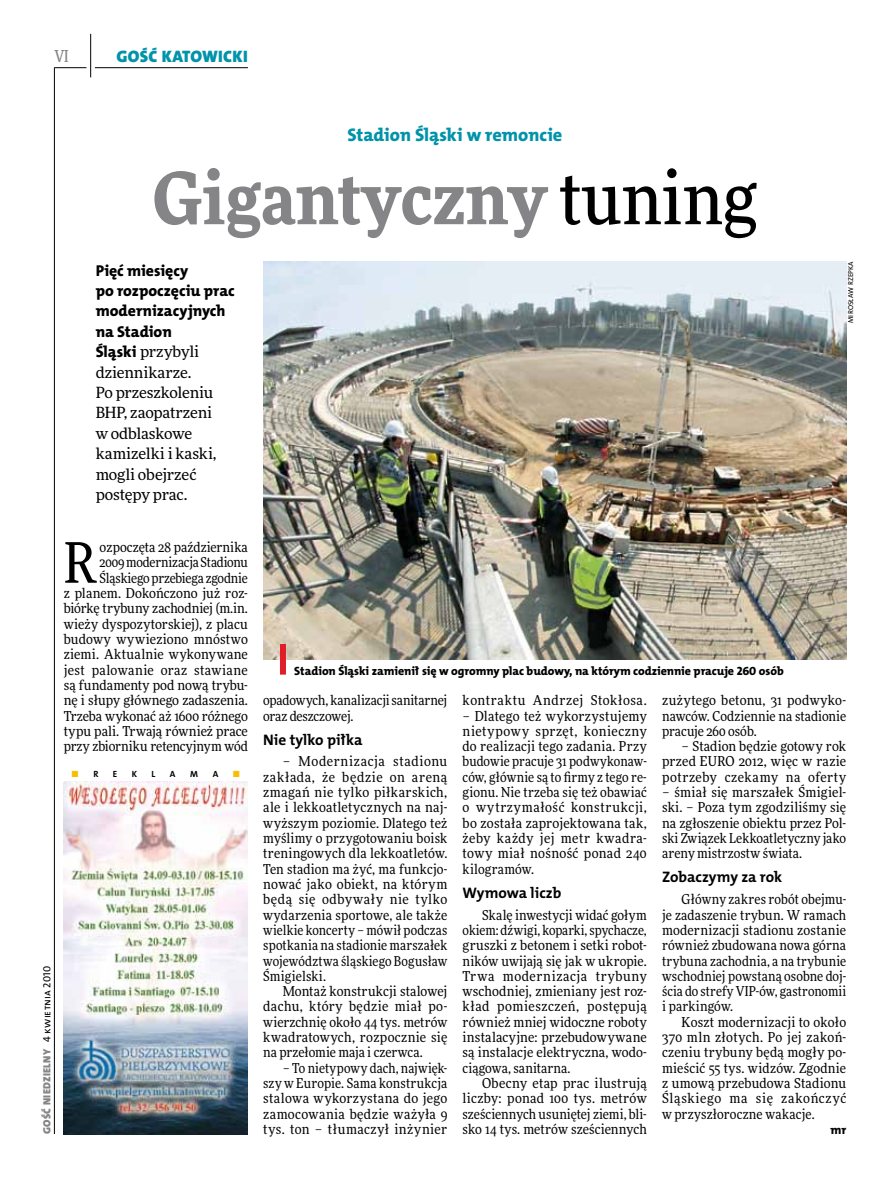
<style>
.page{position:relative;width:893px;height:1191px;background:#fff}
.page>*{position:absolute;margin:0;border:0;box-sizing:border-box;transform-origin:0 0}
.t1{font:900 72px "Freeday Narrow";color:#858486}
.t2{font:55.95px "Freeday Narrow News";color:#000}
.t3{font:18.3px "The Mix HP8 Ex Bld";letter-spacing:-.005em;color:#0093aa}
.t4{font:16.65px "The Mix HP9 Blk";letter-spacing:.02em;color:#0093aa}
.t5{font:500 16.5px "Freeday Narrow";color:#858486;scale:.9 1}
.t6{font:15.75px/20.4px "The Mix HP8 Ex Bld";color:#000}
.t7{font:15.45px/20.4px "Freeday News";letter-spacing:-.01em;color:#000}
.t8{font:15.3px "The Mix HP7 Bld";color:#000}
.t9{font:13.65px/15.3px "Freeday Narrow News";letter-spacing:.01em;color:#000;text-align:justify}
.t10{font:13.65px/15.3px "Freeday Narrow News";letter-spacing:-.01em;color:#000}
.t11{font:13.65px "Freeday Narrow News";letter-spacing:.04em;color:#000}
.t12{font:12.3px "The Mix HP8 Ex Bld";color:#000}
.t13{font:12px "The Mix HP8 Ex Bld";letter-spacing:-.005em;color:#000}
.t14{font:10.5px "The Mix HP9 Blk";letter-spacing:.025em;color:#858486}
.t15{font:9px "The Mix HP7 Bld";color:#000}
.t16{font:9px "The Mix HP7 Bld";color:#f9be00}
.t17{font:7.2px "The Mix HP5 Plain";letter-spacing:.015em;color:#000}
.s1{font-weight:500;color:#000}
.s2{font-family:"The Mix HP8 Ex Bld";font-size:15.75px}
.s3{color:#000}
.s4{font-family:"The Mix HP5 Plain";color:#000}
</style>
<div class="page">
<hr style="left:54px;top:67px;width:1px;height:1067px;background:#000">
<hr style="left:90px;top:34px;width:1px;height:43px;background:#000">
<hr style="left:54px;top:67px;width:32px;height:1px;background:#000">
<hr style="left:95px;top:67px;width:153px;height:1px;background:#000">
<img style="left:263px;top:261px;width:583px;height:398px">
<div style="left:280px;top:644px;width:6px;height:30px;background:#df1e2a"></div>
<img style="left:64px;top:781px;width:184px;height:353px">
<p class="t5" style="left:54px;top:46px;width:17px">VI</p>
<p class="t4" style="left:117px;top:46px;width:133px">GOŚĆ KATOWICKI</p>
<h3 class="t3" style="left:348px;top:123px;width:216px">Stadion Śląski w remoncie</h3>
<h1 class="t1" style="left:153px;top:151px;width:606px">Gigantyczny <span class="s1">tuning</span></h1>
<p class="t6" style="left:96px;top:260px;width:141px">Pięć miesięcy<br>po rozpoczęciu prac modernizacyjnych na Stadion</p>
<p class="t7" style="left:96px;top:341px;width:122px"><span class="s2">Śląski</span> przybyli dziennikarze.<br>Po przeszkoleniu<br>BHP, zaopatrzeni w odblaskowe kamizelki i kaski, mogli obejrzeć postępy prac.</p>
<h2 class="t2" style="left:64px;top:528px;width:34px">R</h2>
<p class="t9" style="left:64px;top:539px;width:186px;text-align:right">ozpoczęta 28 października<br>2009 modernizacja Stadionu<br>Śląskiego przebiega zgodnie<br>z planem. Dokończono już roz&shy;biórkę trybuny zachodniej (m.in. wieży dyspozytorskiej), z placu budowy wywieziono mnóstwo ziemi. Aktualnie wykonywane jest palowanie oraz stawiane są fundamenty pod nową trybu&shy;nę i słupy głównego zadaszenia.<br>Trzeba wykonać aż 1600 różnego typu pali. Trwają również prace przy zbiorniku retencyjnym wód</p>
<p class="t16" style="left:71px;top:768px;width:28px">■ <span class="s3">r</span></p>
<p class="t15" style="left:113px;top:768px;width:6px">e</p>
<p class="t15" style="left:132px;top:768px;width:6px">k</p>
<p class="t15" style="left:151px;top:768px;width:5px">l</p>
<p class="t15" style="left:170px;top:768px;width:7px">a</p>
<p class="t15" style="left:190px;top:768px;width:9px">m</p>
<p class="t15" style="left:213px;top:768px;width:7px">a</p>
<p class="t16" style="left:233px;top:768px;width:9px">■</p>
<p class="t14" style="left:40px;top:1134px;width:169px;rotate:-90deg">GOŚĆ NIEDZIELNY <span class="s4">4 kwietnia 2010</span></p>
<p class="t17" style="left:846px;top:323px;width:63px;rotate:-90deg">mirosław rzepka</p>
<p class="t13" style="left:294px;top:663px;width:491px">Stadion Śląski zamienił się w ogromny plac budowy, na którym codziennie pracuje 260 osób</p>
<p class="t10" style="left:263px;top:692px;width:186px">opadowych, kanalizacji sanitarnej oraz deszczowej.</p>
<p class="t8" style="left:263px;top:729px;width:101px">Nie tylko piłka</p>
<p class="t9" style="left:263px;top:754px;width:186px;text-indent:20px">– Modernizacja stadionu zakłada, że będzie on areną zmagań nie tylko piłkarskich, ale i lekkoatletycznych na naj&shy;wyższym poziomie. Dlatego też myślimy o przygotowaniu boisk treningowych dla lekkoatletów.<br>Ten stadion ma żyć, ma funkcjo&shy;nować jako obiekt, na którym będą się odbywały nie tylko wydarzenia sportowe, ale także wielkie koncerty – mówił podczas spotkania na stadionie marszałek województwa śląskiego Bogusław Śmigielski.</p>
<p class="t9" style="left:263px;top:983px;width:186px;text-indent:20px">Montaż konstrukcji stalowej dachu, który będzie miał po&shy;wierzchnię około 44 tys. metrów kwadratowych, rozpocznie się na przełomie maja i czerwca.</p>
<p class="t9" style="left:263px;top:1060px;width:186px;text-indent:20px">– To nietypowy dach, najwięk&shy;szy w Europie. Sama konstrukcja stalowa wykorzystana do jego zamocowania będzie ważyła 9 tys. ton – tłumaczył inżynier</p>
<p class="t11" style="left:463px;top:692px;width:186px">kontraktu Andrzej Stokłosa.</p>
<p class="t9" style="left:463px;top:708px;width:186px">– Dlatego też wykorzystujemy nietypowy sprzęt, konieczny do realizacji tego zadania. Przy budowie pracuje 31 podwykonaw&shy;ców, głównie są to firmy z tego re&shy;gionu. Nie trzeba się też obawiać o wytrzymałość konstrukcji, bo została zaprojektowana tak, żeby każdy jej metr kwadra&shy;towy miał nośność ponad 240 kilogramów.</p>
<p class="t8" style="left:463px;top:882px;width:100px">Wymowa liczb</p>
<p class="t9" style="left:463px;top:907px;width:186px;text-indent:20px">Skalę inwestycji widać gołym okiem: dźwigi, koparki, spychacze, gruszki z betonem i setki robot&shy;ników uwijają się jak w ukropie.<br>Trwa modernizacja trybuny wschodniej, zmieniany jest roz&shy;kład pomieszczeń, postępują również mniej widoczne roboty instalacyjne: przebudowywane są instalacje elektryczna, wodo&shy;ciągowa, sanitarna.</p>
<p class="t9" style="left:463px;top:1075px;width:186px;text-indent:20px">Obecny etap prac ilustrują liczby: ponad 100 tys. metrów sześciennych usuniętej ziemi, bli&shy;sko 14 tys. metrów sześciennych</p>
<p class="t9" style="left:662px;top:692px;width:186px">zużytego betonu, 31 podwyko&shy;nawców. Codziennie na stadionie pracuje 260 osób.</p>
<p class="t9" style="left:662px;top:738px;width:186px;text-indent:20px">– Stadion będzie gotowy rok przed EURO 2012, więc w razie potrzeby czekamy na oferty</p>
<p class="t9" style="left:662px;top:784px;width:186px">– śmiał się marszałek Śmigiel&shy;ski. – Poza tym zgodziliśmy się na zgłoszenie obiektu przez Pol&shy;ski Związek Lekkoatletyczny jako areny mistrzostw świata.</p>
<p class="t8" style="left:662px;top:867px;width:122px">Zobaczymy za rok</p>
<p class="t9" style="left:662px;top:891px;width:186px;text-indent:20px">Główny zakres robót obejmu&shy;je zadaszenie trybun. W ramach modernizacji stadionu zostanie również zbudowana nowa górna trybuna zachodnia, a na trybunie wschodniej powstaną osobne doj&shy;ścia do strefy VIP-ów, gastronomii i parkingów.</p>
<p class="t9" style="left:662px;top:1014px;width:186px;text-indent:20px">Koszt modernizacji to około 370 mln złotych. Po jej zakoń&shy;czeniu trybuny będą mogły po&shy;mieścić 55 tys. widzów. Zgodnie z umową przebudowa Stadionu Śląskiego ma się zakończyć w przyszłoroczne wakacje.</p>
<p class="t12" style="left:830px;top:1122px;width:17px">mr</p>
</div>
